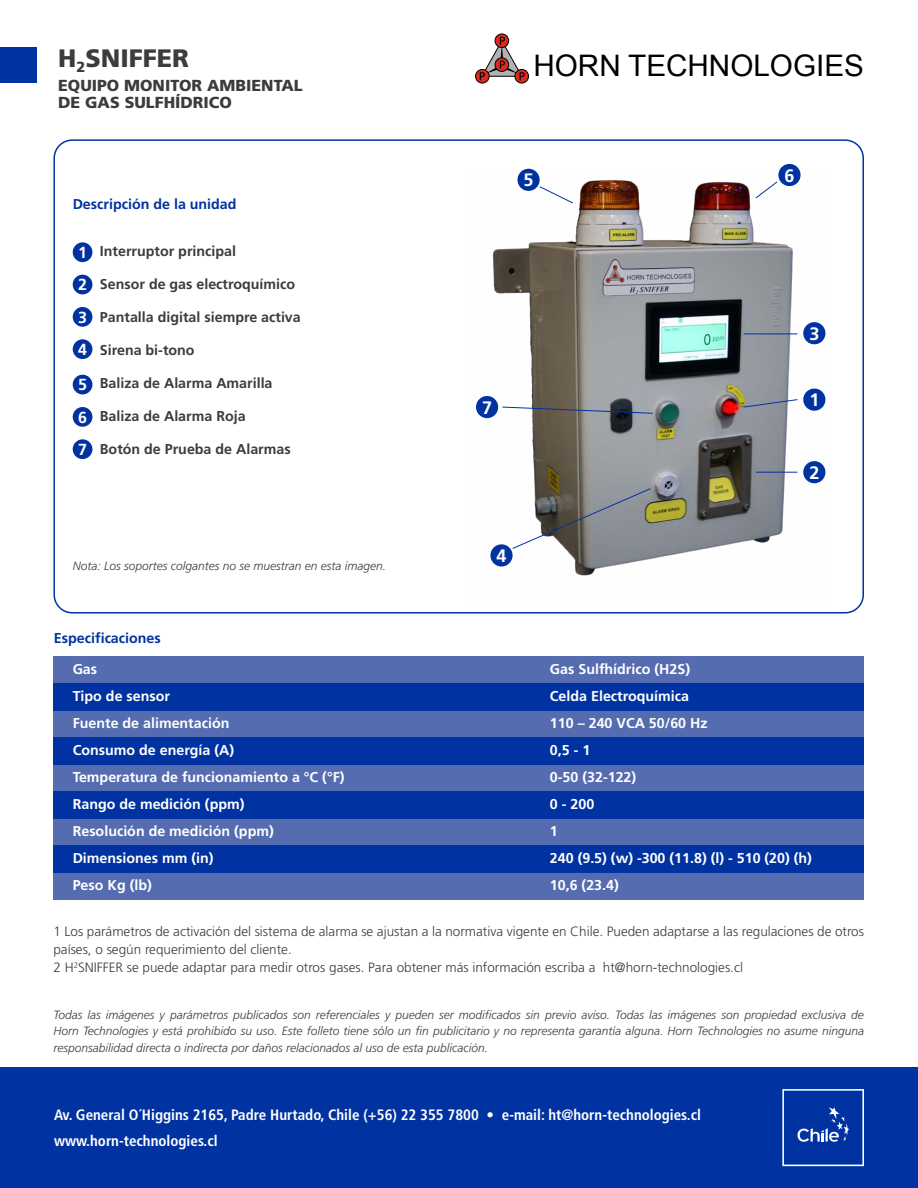
<style>
.page{position:relative;width:918px;height:1188px;background:#fff}
.page>*{position:absolute;margin:0;border:0;box-sizing:border-box;transform-origin:0 0}
.t1{font:29.7px "Arial";color:#000}
.t2{font:900 25.2px "Frutiger";color:#3c3c3b}
.t3{font:700 18px "Frutiger";color:#fff}
.t4{font:700 16.05px "Frutiger";color:#fff}
.t5{font:900 15.9px/16.2px "Frutiger";color:#3c3c3b}
.t6{font:700 condensed 15px/25.5px "Frutiger";color:#fff}
.t7{font:700 14.25px/27px "Frutiger";color:#fff}
.t8{font:700 14.25px "Frutiger";color:#3c3c3b}
.t9{font:700 14.25px "Frutiger";color:#0033a1}
.t10{font:300 13.5px/18px "Frutiger";color:#3c3c3b}
.t11{font:italic 300 12px/16.5px "Frutiger";color:#3c3c3b;text-align:justify}
</style>
<div class="page">
<div style="left:53px;top:656px;width:811px;height:27px;background:#556db0"></div>
<div style="left:53px;top:710px;width:811px;height:27px;background:#556db0"></div>
<div style="left:53px;top:764px;width:811px;height:27px;background:#556db0"></div>
<div style="left:53px;top:818px;width:811px;height:27px;background:#556db0"></div>
<div style="left:53px;top:872px;width:811px;height:27px;background:#556db0"></div>
<div style="left:53px;top:683px;width:811px;height:27px;background:#0033a1"></div>
<div style="left:53px;top:737px;width:811px;height:27px;background:#0033a1"></div>
<div style="left:53px;top:791px;width:811px;height:27px;background:#0033a1"></div>
<div style="left:53px;top:845px;width:811px;height:27px;background:#0033a1"></div>
<img style="left:476px;top:169px;width:349px;height:407px">
<div style="left:778px;top:164px;width:23px;height:22px;background:#0033a1;border-radius:50%"></div>
<div style="left:490px;top:544px;width:23px;height:23px;background:#0033a1;border-radius:50%"></div>
<div style="left:803px;top:322px;width:22px;height:22px;background:#0033a1;border-radius:50%"></div>
<div style="left:803px;top:389px;width:22px;height:22px;background:#0033a1;border-radius:50%"></div>
<svg style="left:743px;top:399px;width:55px;height:9px"></svg>
<svg style="left:755px;top:181px;width:23px;height:18px"></svg>
<div style="left:517px;top:169px;width:23px;height:22px;background:#0033a1;border-radius:50%"></div>
<svg style="left:539px;top:186px;width:35px;height:18px"></svg>
<div style="left:476px;top:396px;width:22px;height:22px;background:#0033a1;border-radius:50%"></div>
<svg style="left:502px;top:406px;width:152px;height:8px"></svg>
<svg style="left:512px;top:488px;width:139px;height:61px"></svg>
<div style="left:803px;top:461px;width:22px;height:22px;background:#0033a1;border-radius:50%"></div>
<hr style="left:756px;top:472px;width:41px;height:1px;background:#0033a1">
<div style="left:73px;top:242px;width:19px;height:20px;background:#0033a1;border-radius:50%"></div>
<div style="left:73px;top:307px;width:19px;height:20px;background:#0033a1;border-radius:50%"></div>
<div style="left:73px;top:375px;width:19px;height:19px;background:#0033a1;border-radius:50%"></div>
<div style="left:73px;top:439px;width:19px;height:20px;background:#0033a1;border-radius:50%"></div>
<div style="left:73px;top:275px;width:19px;height:19px;background:#0033a1;border-radius:50%"></div>
<div style="left:73px;top:339px;width:19px;height:20px;background:#0033a1;border-radius:50%"></div>
<div style="left:73px;top:407px;width:19px;height:20px;background:#0033a1;border-radius:50%"></div>
<div style="left:0;top:47px;width:36px;height:35px;background:#0033a1"></div>
<div style="left:495px;top:34px;width:14px;height:14px;border:1px solid #000;border-radius:50%"></div>
<svg style="left:515px;top:69px;width:14px;height:14px"></svg>
<div style="left:515px;top:69px;width:14px;height:14px;border:1px solid #000;border-radius:50%"></div>
<svg style="left:476px;top:69px;width:13px;height:14px"></svg>
<div style="left:475px;top:69px;width:14px;height:14px;border:1px solid #000;border-radius:50%"></div>
<svg style="left:480px;top:37px;width:45px;height:43px"></svg>
<div style="left:0;top:1067px;width:918px;height:121px;background:#0033a1"></div>
<svg style="left:782px;top:1089px;width:82px;height:77px"></svg>
<hr style="left:744px;top:334px;width:53px;height:1px;background:#0033a1">
<h2 class="t2" style="left:58px;top:43px;width:132px">H<sub>2</sub>SNIFFER</h2>
<h3 class="t5" style="left:58px;top:78px;width:246px">EQUIPO MONITOR AMBIENTAL<br>DE GAS SULFHÍDRICO</h3>
<p class="t9" style="left:73px;top:196px;width:165px">Descripción de la unidad</p>
<h3 class="t4" style="left:78px;top:243px;width:10px">1</h3>
<h3 class="t4" style="left:78px;top:275px;width:10px">2</h3>
<h3 class="t4" style="left:78px;top:308px;width:10px">3</h3>
<h3 class="t4" style="left:78px;top:340px;width:10px">4</h3>
<h3 class="t4" style="left:78px;top:375px;width:10px">5</h3>
<h3 class="t4" style="left:78px;top:408px;width:10px">6</h3>
<h3 class="t4" style="left:78px;top:440px;width:10px">7</h3>
<p class="t8" style="left:100px;top:242px;width:138px">Interruptor principal</p>
<p class="t8" style="left:100px;top:275px;width:197px">Sensor de gas electroquímico</p>
<p class="t8" style="left:100px;top:308px;width:202px">Pantalla digital siempre activa</p>
<p class="t8" style="left:100px;top:341px;width:96px">Sirena bi-tono</p>
<p class="t8" style="left:100px;top:374px;width:174px">Baliza de Alarma Amarilla</p>
<p class="t8" style="left:100px;top:407px;width:147px">Baliza de Alarma Roja</p>
<p class="t8" style="left:100px;top:440px;width:192px">Botón de Prueba de Alarmas</p>
<p class="t11" style="left:73px;top:558px;width:315px">Nota: Los soportes colgantes no se muestran en esta imagen.</p>
<p class="t9" style="left:54px;top:630px;width:108px">Especificaciones</p>
<h1 class="t1" style="left:533px;top:46px;width:332px">HORN TECHNOLOGIES</h1>
<h3 class="t3" style="left:524px;top:170px;width:12px">5</h3>
<h3 class="t3" style="left:784px;top:165px;width:12px">6</h3>
<h3 class="t3" style="left:482px;top:397px;width:12px">7</h3>
<h3 class="t3" style="left:497px;top:545px;width:12px">4</h3>
<h3 class="t3" style="left:809px;top:323px;width:12px">3</h3>
<h3 class="t3" style="left:809px;top:389px;width:12px">1</h3>
<h3 class="t3" style="left:809px;top:462px;width:12px">2</h3>
<p class="t7" style="left:73px;top:656px;width:273px">Gas<br>Tipo de sensor<br>Fuente de alimentación<br>Consumo de energía (A)<br>Temperatura de funcionamiento a °C (°F)<br>Rango de medición (ppm)<br>Resolución de medición (ppm)<br>Dimensiones mm (in)<br>Peso Kg (lb)</p>
<p class="t7" style="left:550px;top:656px;width:264px">Gas Sulfhídrico (H2S)<br>Celda Electroquímica<br>110 – 240 VCA 50/60 Hz<br>0,5 - 1<br>0-50 (32-122)<br>0 - 200<br>1<br>240 (9.5) (w) -300 (11.8) (l) - 510 (20) (h)<br>10,6 (23.4)</p>
<p class="t10" style="left:53px;top:923px;width:812px">1 Los parámetros de activación del sistema de alarma se ajustan a la normativa vigente en Chile. Pueden adaptarse a las regulaciones de otros países, o según requerimiento del cliente.<br>2 H<sup>2</sup>SNIFFER se puede adaptar para medir otros gases. Para obtener más información escriba a ht@horn-technologies.cl</p>
<p class="t11" style="left:53px;top:1006px;width:812px">Todas las imágenes y parámetros publicados son referenciales y pueden ser modificados sin previo aviso. Todas las imágenes son propiedad exclusiva de Horn Technologies y está prohibido su uso. Este folleto tiene sólo un fin publicitario y no representa garantía alguna. Horn Technologies no asume ninguna responsabilidad directa o indirecta por daños relacionados al uso de esta publicación.</p>
<p class="t6" style="left:54px;top:1103px;width:649px">Av. General O´Higgins 2165, Padre Hurtado, Chile (+56) 22 355 7800 • e-mail: ht@horn-technologies.cl www.horn-technologies.cl</p>
</div>
